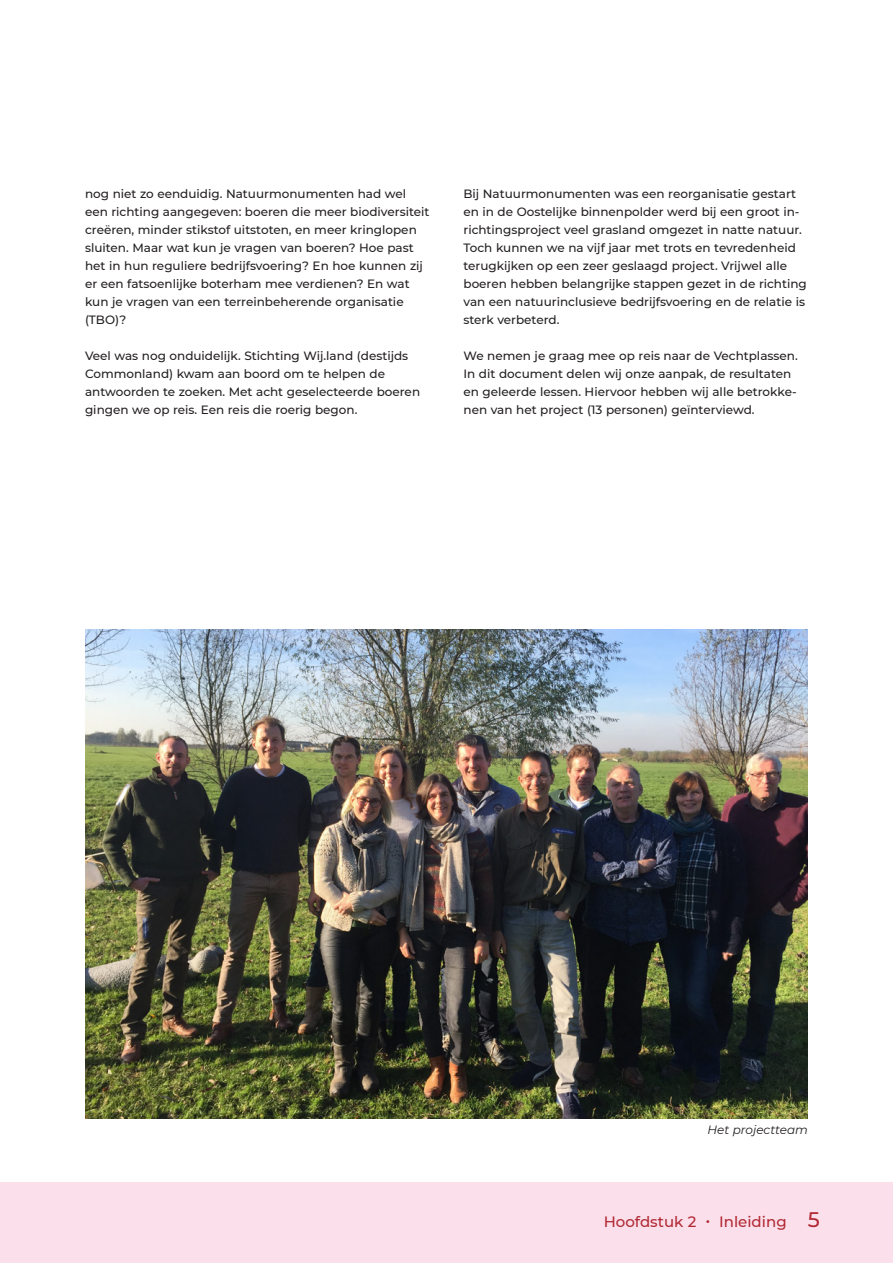
<style>
.page{position:relative;width:893px;height:1263px;background:#fff}
.page>*{position:absolute;margin:0;border:0;box-sizing:border-box;transform-origin:0 0}
.brood{font:500 15px "Montserrat";color:#b12934}
.brood-2{font:500 12px/18px "Montserrat";color:#231f20}
.bijschrift{font:italic 12px "Montserrat";color:#231f20}
.s1{font-size:21px}
</style>
<div class="page">
<div style="left:0;top:1182px;width:893px;height:81px;background:#fbdfeb"></div>
<img style="left:85px;top:629px;width:723px;height:489px">
<p class="brood-2" style="left:85px;top:184px;width:346px">nog niet zo eenduidig. Natuurmonumenten had wel een richting aangegeven: boeren die meer biodiversiteit creëren, minder stikstof uitstoten, en meer kringlopen sluiten. Maar wat kun je vragen van boeren? Hoe past het in hun reguliere bedrijfsvoering? En hoe kunnen zij er een fatsoenlijke boterham mee verdienen? En wat kun je vragen van een terreinbeherende organisatie (TBO)?</p>
<p class="brood-2" style="left:85px;top:346px;width:337px">Veel was nog onduidelijk. Stichting Wij.land (destijds Commonland) kwam aan boord om te helpen de antwoorden te zoeken. Met acht geselecteerde boeren gingen we op reis. Een reis die roerig begon.</p>
<p class="brood-2" style="left:463px;top:184px;width:345px">Bij Natuurmonumenten was een reorganisatie gestart en in de Oostelijke binnenpolder werd bij een groot in&shy;richtingsproject veel grasland omgezet in natte natuur.<br>Toch kunnen we na vijf jaar met trots en tevredenheid terugkijken op een zeer geslaagd project. Vrijwel alle boeren hebben belangrijke stappen gezet in de richting van een natuurinclusieve bedrijfsvoering en de relatie is sterk verbeterd.</p>
<p class="brood-2" style="left:463px;top:346px;width:336px">We nemen je graag mee op reis naar de Vechtplassen.<br>In dit document delen wij onze aanpak, de resultaten en geleerde lessen. Hiervoor hebben wij alle betrokke&shy;nen van het project (13 personen) geïnterviewd.</p>
<p class="bijschrift" style="left:707px;top:1121px;width:102px">Het projectteam</p>
<p class="brood" style="left:604px;top:1211px;width:218px">Hoofdstuk 2 • Inleiding <span class="s1">5</span></p>
</div>
